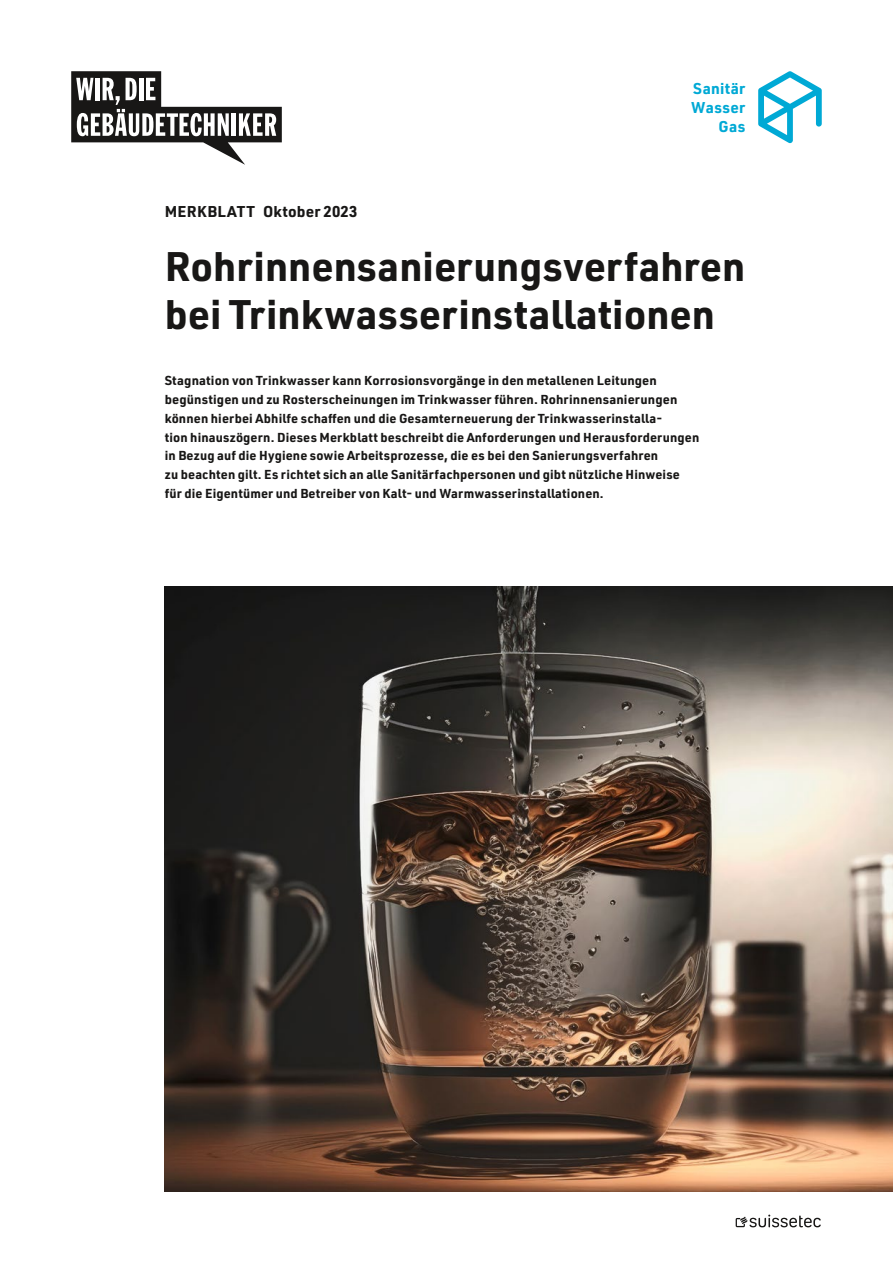
<style>
.page{position:relative;width:893px;height:1263px;background:#fff}
.page>*{position:absolute;margin:0;border:0;box-sizing:border-box;transform-origin:0 0}
.t1{font:700 40.5px/48px "URWDIN";color:#181716}
.t2{font:700 15.3px "URWDIN";letter-spacing:.015em;color:#181716}
.t3{font:700 15.3px/18.8px "URWDIN";letter-spacing:.025em;color:#00a9d5;text-align:right}
.t4{font:700 12.75px/18.8px "URWDIN";letter-spacing:.01em;color:#181716}
</style>
<div class="page">
<svg style="left:736px;top:1214px;width:85px;height:13px"></svg>
<img style="left:165px;top:586px;width:728px;height:606px">
<svg style="left:71px;top:71px;width:211px;height:94px"></svg>
<svg style="left:758px;top:71px;width:64px;height:72px"></svg>
<p class="t2" style="left:165px;top:201px;width:194px">MERKBLATT Oktober 2023</p>
<p class="t3" style="left:691px;top:79px;width:56px">Sanitär<br>Wasser<br>Gas</p>
<h1 class="t1" style="left:165px;top:241px;width:582px">Rohrinnensanierungsverfahren bei Trinkwasserinstallationen</h1>
<p class="t4" style="left:165px;top:371px;width:536px">Stagnation von Trinkwasser kann Korrosionsvorgänge in den metallenen Leitungen begünstigen und zu Rosterscheinungen im Trinkwasser führen. Rohrinnensanierungen können hierbei Abhilfe schaffen und die Gesamterneuerung der Trinkwasserinstalla-<br>tion hinauszögern. Dieses Merkblatt beschreibt die Anforderungen und Herausforderungen in Bezug auf die Hygiene sowie Arbeitsprozesse, die es bei den Sanierungsverfahren<br>zu beachten gilt. Es richtet sich an alle Sanitärfachpersonen und gibt nützliche Hinweise für die Eigentümer und Betreiber von Kalt- und Warmwasserinstallationen.</p>
</div>
